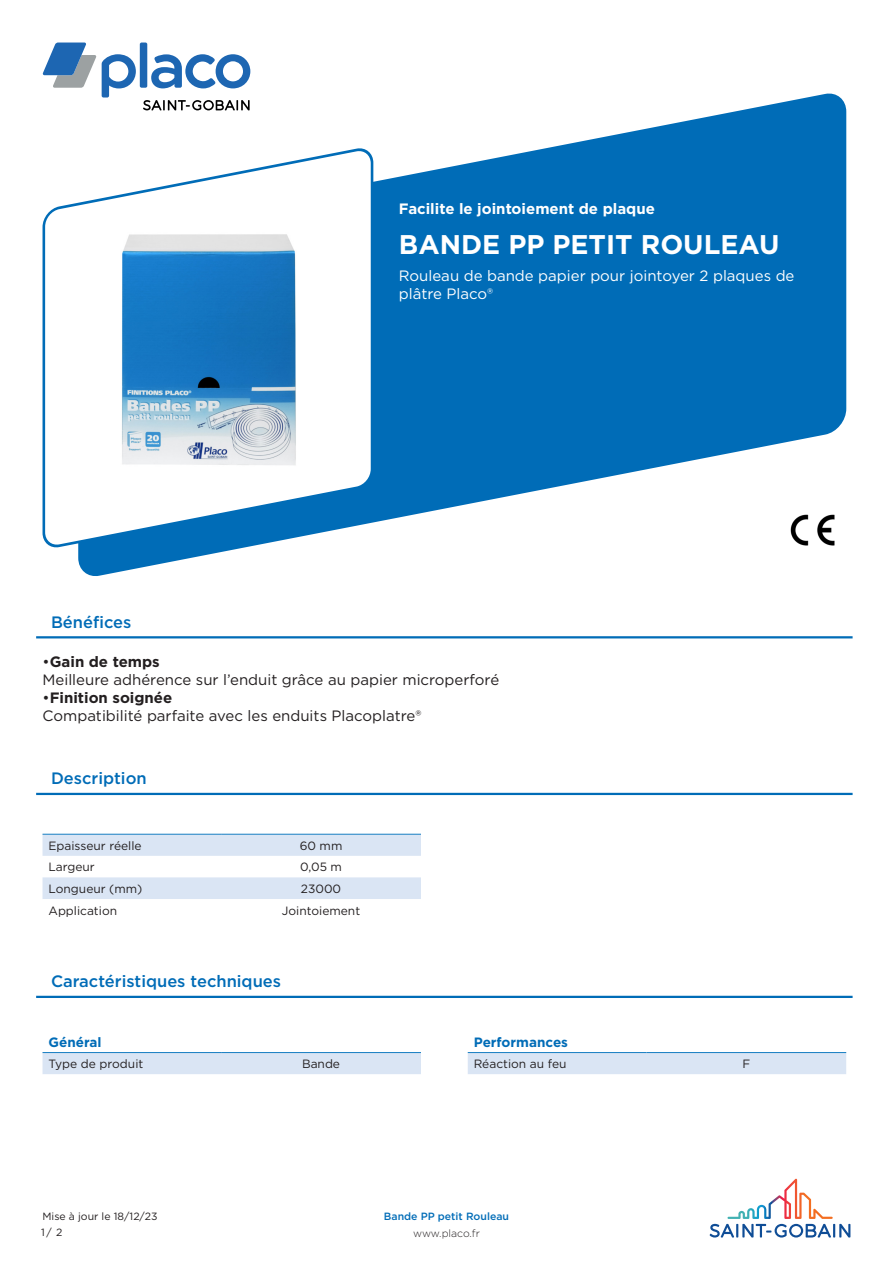
<style>
.page{position:relative;width:893px;height:1263px;background:#fff}
.page>*{position:absolute;margin:0;border:0;box-sizing:border-box;transform-origin:0 0}
.product_name{font:700 27px "Gotham";color:#fff}
.t1{font:500 16.5px "Gotham";color:#006cb7}
.Benefices{font:15px/18px "Gotham";color:#231f20}
.product_description{font:15px/18px "Gotham";color:#fff}
.GFR-Main_earning_tex{font:700 15px "Gotham";color:#fff}
.attribute_group{font:700 13.5px "Gotham";color:#006cb7}
.column_1{font:12px "Gotham";color:#231f20}
.column_2{font:12px "Gotham";color:#231f20}
.t2{font:10.5px/16.6px "Gotham";color:#231f20}
.Product_Name_Master{font:500 10.5px "Gotham";color:#006cb7}
.t3{font:300 10.5px "Gotham";color:#231f20}
.s1{font-weight:700}
</style>
<div class="page">
<div style="left:140px;top:43px;width:7px;height:45px;background:#1d66b2;border-radius:2px"></div>
<svg style="left:42px;top:43px;width:94px;height:47px"></svg>
<svg style="left:151px;top:54px;width:99px;height:34px"></svg>
<svg style="left:710px;top:1179px;width:140px;height:58px"></svg>
<svg style="left:78px;top:90px;width:768px;height:486px;fill:#006cb7"></svg>
<svg style="left:42px;top:144px;width:333px;height:408px"></svg>
<img style="left:103px;top:213px;width:209px;height:270px">
<hr style="left:36px;top:636px;width:817px;height:2px;background:#006cb7">
<hr style="left:36px;top:793px;width:817px;height:2px;background:#006cb7">
<svg style="left:43px;top:835px;width:378px;height:64px"></svg>
<hr style="left:43px;top:834px;width:178px;height:1px;background:#167ec2">
<hr style="left:221px;top:834px;width:200px;height:1px;background:#167ec2">
<hr style="left:36px;top:996px;width:817px;height:2px;background:#006cb7">
<div style="left:43px;top:1053px;width:378px;height:21px;background:#dae5f4"></div>
<hr style="left:43px;top:1052px;width:178px;height:1px;background:#167ec2">
<hr style="left:221px;top:1052px;width:200px;height:1px;background:#167ec2">
<div style="left:468px;top:1053px;width:378px;height:21px;background:#dae5f4"></div>
<hr style="left:468px;top:1052px;width:178px;height:1px;background:#167ec2">
<hr style="left:646px;top:1052px;width:200px;height:1px;background:#167ec2">
<img style="left:786px;top:510px;width:60px;height:43px">
<p class="GFR-Main_earning_tex" style="left:399px;top:198px;width:258px">Facilite le jointoiement de plaque</p>
<p class="product_name" style="left:399px;top:227px;width:382px">BANDE PP PETIT ROULEAU</p>
<p class="product_description" style="left:399px;top:266px;width:397px">Rouleau de bande papier pour jointoyer 2 plaques de plâtre Placo®</p>
<p class="t1" style="left:51px;top:611px;width:82px">Bénéfices</p>
<p class="Benefices" style="left:43px;top:652px;width:458px">•<span class="s1">Gain de temps<br></span>Meilleure adhérence sur l’enduit grâce au papier microperforé</p>
<p class="Benefices" style="left:43px;top:688px;width:381px">•<span class="s1">Finition soignée<br></span>Compatibilité parfaite avec les enduits Placoplatre®</p>
<p class="t1" style="left:51px;top:768px;width:97px">Description</p>
<p class="column_1" style="left:49px;top:838px;width:95px">Epaisseur réelle</p>
<p class="column_2" style="left:300px;top:838px;width:44px">60 mm</p>
<p class="column_1" style="left:49px;top:859px;width:48px">Largeur</p>
<p class="column_2" style="left:300px;top:859px;width:43px">0,05 m</p>
<p class="column_1" style="left:49px;top:881px;width:95px">Longueur (mm)</p>
<p class="column_2" style="left:301px;top:881px;width:42px">23000</p>
<p class="column_1" style="left:49px;top:903px;width:70px">Application</p>
<p class="column_2" style="left:282px;top:903px;width:80px">Jointoiement</p>
<p class="t1" style="left:51px;top:970px;width:232px">Caractéristiques techniques</p>
<p class="attribute_group" style="left:49px;top:1033px;width:54px">Général</p>
<p class="column_1" style="left:49px;top:1056px;width:96px">Type de produit</p>
<p class="column_2" style="left:302px;top:1056px;width:40px">Bande</p>
<p class="attribute_group" style="left:474px;top:1033px;width:96px">Performances</p>
<p class="column_1" style="left:474px;top:1056px;width:94px">Réaction au feu</p>
<p class="column_2" style="left:742px;top:1056px;width:9px">F</p>
<p class="t2" style="left:41px;top:1207px;width:118px">Mise à jour le 18/12/23<br>1/ 2</p>
<p class="Product_Name_Master" style="left:384px;top:1209px;width:127px">Bande PP petit Rouleau</p>
<p class="t3" style="left:413px;top:1227px;width:68px">www.placo.fr</p>
</div>
